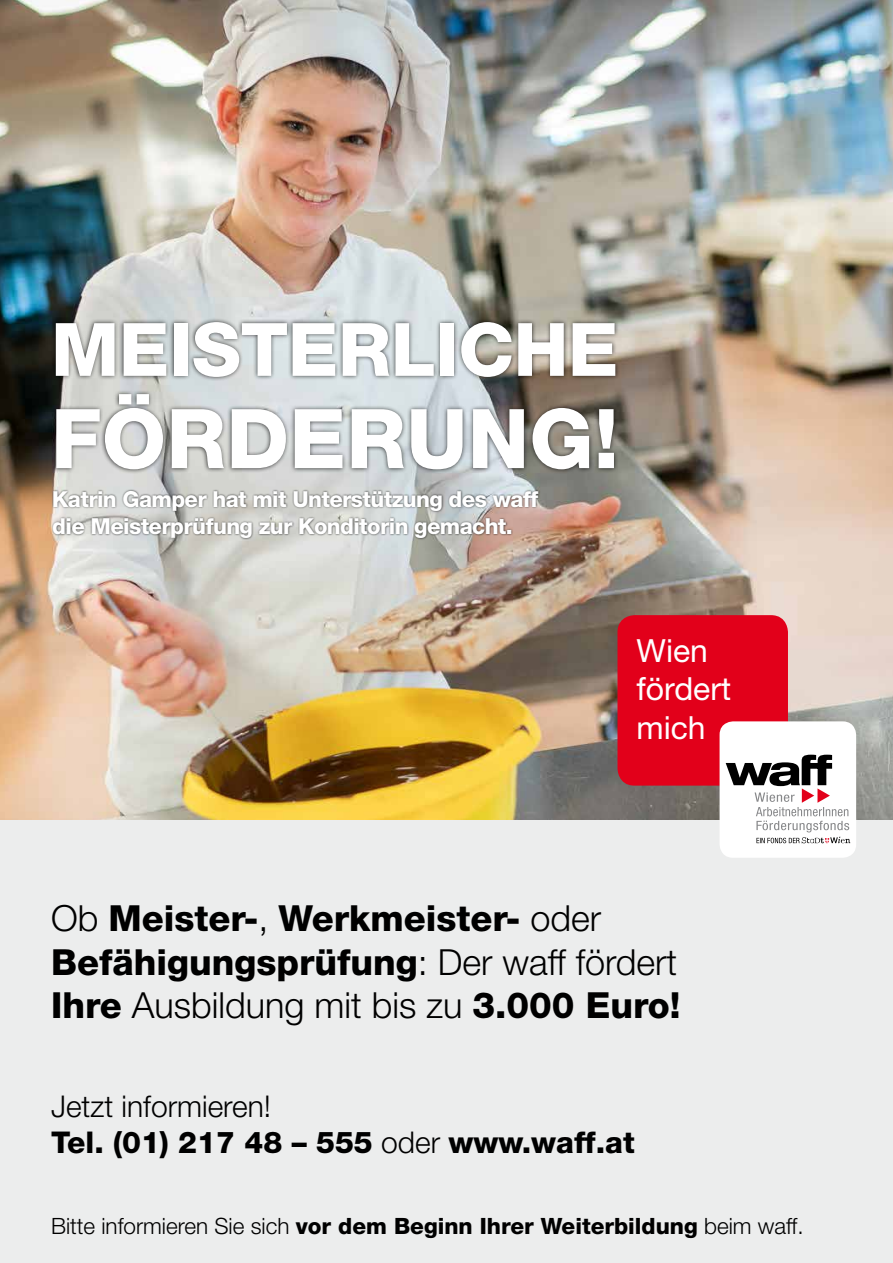
<style>
.page{position:relative;width:893px;height:1263px;background:#fff}
.page>*{position:absolute;margin:0;border:0;box-sizing:border-box;transform-origin:0 0}
.t1{font:800 82.5px "Helvetica Neue LT Std";letter-spacing:.005em;color:#fff}
.t2{font:800 73.72px "Helvetica Neue LT Std";letter-spacing:-.005em;color:#fff}
.t3{font:800 36px/43.2px "Helvetica Neue LT Std";color:#000}
.t4{font:31.88px/38.3px "Helvetica Neue LT Std";color:#fff}
.t5{font:800 30px/36px "Helvetica Neue LT Std";color:#000}
.t6{font:300 22.5px "Helvetica Neue LT Std";color:#000}
.t7{font:800 22.12px/27px "Helvetica Neue LT Std";letter-spacing:-.03em;color:#fff}
.s1{font-weight:300}
.s2{font-weight:800}
</style>
<div class="page">
<div style="left:0;top:813px;width:893px;height:450px;background:#eceded"></div>
<img style="left:0;top:0;width:893px;height:819px">
<div style="left:51px;top:317px;width:569px;height:157px;background:#000;opacity:.75"></div>
<div style="left:51px;top:489px;width:490px;height:51px;background:#000;opacity:.75"></div>
<div style="left:617px;top:615px;width:171px;height:171px;background:#e2001a;border-radius:17px"></div>
<div style="left:720px;top:721px;width:136px;height:137px;background:#fff;border-radius:14px"></div>
<svg style="left:726px;top:755px;width:124px;height:88px"></svg>
<h2 class="t2" style="left:51px;top:306px;width:569px">MEISTERLICHE</h2>
<h1 class="t1" style="left:51px;top:390px;width:569px">FÖRDERUNG!</h1>
<p class="t7" style="left:52px;top:485px;width:487px">Katrin Gamper hat mit Unterstützung des waff die Meisterprüfung zur Konditorin gemacht.</p>
<p class="t4" style="left:636px;top:631px;width:96px">Wien fördert mich</p>
<p class="t3" style="left:51px;top:897px;width:631px"><span class="s1">Ob</span> Meister-<span class="s1">,</span> Werkmeister- <span class="s1">oder<br></span>Befähigungsprüfung<span class="s1">: Der waff fördert<br></span>Ihre <span class="s1">Ausbildung mit bis zu</span> 3.000 Euro!</p>
<p class="t5" style="left:51px;top:1088px;width:585px"><span class="s1">Jetzt informieren!<br></span>Tel. (01) 217 48 – 555 <span class="s1">oder</span> www.waff.at</p>
<p class="t6" style="left:51px;top:1212px;width:754px">Bitte informieren Sie sich <span class="s2">vor dem Beginn Ihrer Weiterbildung</span> beim waff.</p>
</div>
